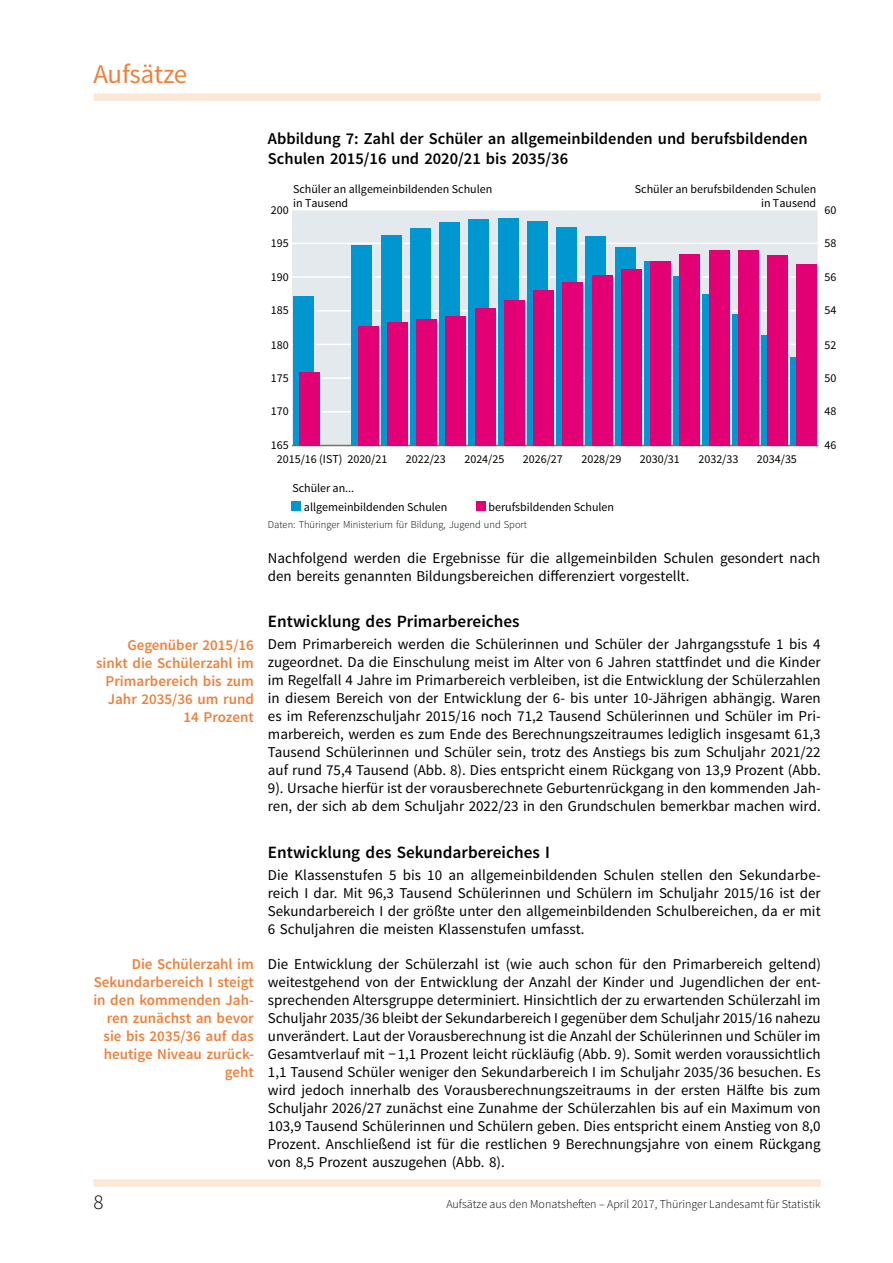
<style>
.page{position:relative;width:893px;height:1263px;background:#fff}
.page>*{position:absolute;margin:0;border:0;box-sizing:border-box;transform-origin:0 0}
.t1{font:27px "Source Sans Pro Regular 9";letter-spacing:-.01em;color:#ee813c}
.t2{font:300 21px "Source Sans Pro";color:#000}
.t3{font:600 17.25px "Source Sans Pro";color:#000}
.t4{font:600 16.5px/19.8px "Source Sans Pro";color:#000}
.t5{font:15px/18px "Source Sans Pro Regular 10";color:#000;text-align:justify}
.t6{font:600 15px/18px "Source Sans Pro";color:#ee813c;text-align:right}
.t7{font:12px/14.4px "Source Sans Pro Regular 5";color:#000}
.t8{font:12px "Source Sans Pro Light 3";color:#000}
.t9{font:300 10.5px "Source Sans Pro";color:#000}
</style>
<div class="page">
<div style="left:94px;top:1179px;width:727px;height:8px;background:#fde8d7"></div>
<div style="left:94px;top:93px;width:727px;height:8px;background:#fde8d7"></div>
<div style="left:292px;top:210px;width:526px;height:235px;background:#e3e9ec"></div>
<hr style="left:292px;top:411px;width:526px;height:2px;background:#fff">
<hr style="left:292px;top:377px;width:526px;height:2px;background:#fff">
<hr style="left:292px;top:344px;width:526px;height:1px;background:#fff">
<hr style="left:292px;top:310px;width:526px;height:1px;background:#fff">
<hr style="left:292px;top:276px;width:526px;height:2px;background:#fff">
<hr style="left:292px;top:243px;width:526px;height:1px;background:#fff">
<div style="left:293px;top:296px;width:21px;height:149px;background:#0097d0"></div>
<div style="left:351px;top:245px;width:21px;height:200px;background:#0097d0"></div>
<div style="left:381px;top:235px;width:21px;height:210px;background:#0097d0"></div>
<div style="left:410px;top:228px;width:21px;height:217px;background:#0097d0"></div>
<div style="left:439px;top:222px;width:21px;height:223px;background:#0097d0"></div>
<div style="left:468px;top:219px;width:21px;height:226px;background:#0097d0"></div>
<div style="left:498px;top:218px;width:21px;height:227px;background:#0097d0"></div>
<div style="left:527px;top:221px;width:21px;height:224px;background:#0097d0"></div>
<div style="left:556px;top:227px;width:21px;height:218px;background:#0097d0"></div>
<div style="left:585px;top:235px;width:21px;height:210px;background:#0097d0"></div>
<div style="left:615px;top:247px;width:21px;height:198px;background:#0097d0"></div>
<div style="left:644px;top:261px;width:21px;height:184px;background:#0097d0"></div>
<div style="left:673px;top:276px;width:21px;height:169px;background:#0097d0"></div>
<div style="left:702px;top:294px;width:21px;height:151px;background:#0097d0"></div>
<div style="left:732px;top:314px;width:21px;height:131px;background:#0097d0"></div>
<div style="left:761px;top:335px;width:21px;height:110px;background:#0097d0"></div>
<div style="left:790px;top:357px;width:21px;height:88px;background:#0097d0"></div>
<hr style="left:292px;top:445px;width:526px;height:1px;background:#707172">
<div style="left:299px;top:372px;width:21px;height:73px;background:#e20074"></div>
<div style="left:358px;top:326px;width:21px;height:119px;background:#e20074"></div>
<div style="left:387px;top:321px;width:21px;height:124px;background:#e20074"></div>
<div style="left:416px;top:319px;width:21px;height:126px;background:#e20074"></div>
<div style="left:446px;top:316px;width:20px;height:129px;background:#e20074"></div>
<div style="left:475px;top:308px;width:21px;height:137px;background:#e20074"></div>
<div style="left:504px;top:300px;width:21px;height:145px;background:#e20074"></div>
<div style="left:533px;top:290px;width:21px;height:155px;background:#e20074"></div>
<div style="left:562px;top:282px;width:21px;height:163px;background:#e20074"></div>
<div style="left:592px;top:275px;width:21px;height:170px;background:#e20074"></div>
<div style="left:621px;top:269px;width:21px;height:176px;background:#e20074"></div>
<div style="left:650px;top:261px;width:21px;height:184px;background:#e20074"></div>
<div style="left:679px;top:254px;width:21px;height:191px;background:#e20074"></div>
<div style="left:709px;top:250px;width:21px;height:195px;background:#e20074"></div>
<div style="left:738px;top:250px;width:21px;height:195px;background:#e20074"></div>
<div style="left:767px;top:255px;width:21px;height:190px;background:#e20074"></div>
<div style="left:796px;top:264px;width:21px;height:181px;background:#e20074"></div>
<div style="left:292px;top:502px;width:9px;height:9px;background:#0097d0"></div>
<div style="left:476px;top:502px;width:9px;height:9px;background:#e20074"></div>
<h1 class="t1" style="left:94px;top:57px;width:95px">Aufsätze</h1>
<p class="t6" style="left:96px;top:636px;width:159px">Gegenüber 2015/16 sinkt die Schülerzahl im<br>Primarbereich bis zum<br>Jahr 2035/36 um rund<br>14 Prozent</p>
<p class="t6" style="left:93px;top:956px;width:162px">Die Schülerzahl im<br>Sekundarbereich I steigt in den kommenden Jah&shy;ren zunächst an bevor sie bis 2035/36 auf das heutige Niveau zurück&shy;geht</p>
<p class="t4" style="left:268px;top:129px;width:541px">Abbildung 7: Zahl der Schüler an allgemeinbildenden und berufsbildenden<br>Schulen 2015/16 und 2020/21 bis 2035/36</p>
<p class="t7" style="left:293px;top:182px;width:201px">Schüler an allgemeinbildenden Schulen in Tausend</p>
<p class="t7" style="left:271px;top:203px;width:19px">200</p>
<p class="t7" style="left:635px;top:182px;width:183px;text-align:right">Schüler an berufsbildenden Schulen in Tausend</p>
<p class="t7" style="left:824px;top:203px;width:13px">60</p>
<p class="t7" style="left:271px;top:236px;width:19px">195</p>
<p class="t7" style="left:824px;top:236px;width:13px">58</p>
<p class="t7" style="left:271px;top:270px;width:19px">190</p>
<p class="t7" style="left:271px;top:303px;width:19px">185</p>
<p class="t7" style="left:824px;top:270px;width:13px">56</p>
<p class="t7" style="left:824px;top:303px;width:13px">54</p>
<p class="t7" style="left:271px;top:338px;width:19px">180</p>
<p class="t7" style="left:824px;top:338px;width:13px">52</p>
<p class="t7" style="left:271px;top:371px;width:19px">175</p>
<p class="t7" style="left:824px;top:371px;width:13px">50</p>
<p class="t7" style="left:271px;top:404px;width:19px">170</p>
<p class="t7" style="left:824px;top:404px;width:13px">48</p>
<p class="t7" style="left:271px;top:438px;width:19px">165</p>
<p class="t7" style="left:277px;top:452px;width:112px">2015/16 (IST) 2020/21</p>
<p class="t7" style="left:406px;top:452px;width:41px">2022/23</p>
<p class="t7" style="left:464px;top:452px;width:41px">2024/25</p>
<p class="t7" style="left:523px;top:452px;width:41px">2026/27</p>
<p class="t7" style="left:581px;top:452px;width:41px">2028/29</p>
<p class="t7" style="left:640px;top:452px;width:41px">2030/31</p>
<p class="t7" style="left:698px;top:452px;width:41px">2032/33</p>
<p class="t7" style="left:757px;top:452px;width:41px">2034/35</p>
<p class="t7" style="left:293px;top:481px;width:63px">Schüler an...</p>
<p class="t7" style="left:304px;top:500px;width:145px">allgemeinbildenden Schulen</p>
<p class="t7" style="left:488px;top:500px;width:127px">berufsbildenden Schulen</p>
<p class="t7" style="left:824px;top:438px;width:13px">46</p>
<p class="t9" style="left:268px;top:518px;width:261px">Daten: Thüringer Ministerium für Bildung, Jugend und Sport</p>
<p class="t5" style="left:268px;top:549px;width:554px">Nachfolgend werden die Ergebnisse für die allgemeinbilden Schulen gesondert nach den bereits genannten Bildungsbereichen differenziert vorgestellt.</p>
<p class="t3" style="left:268px;top:610px;width:253px">Entwicklung des Primarbereiches</p>
<p class="t5" style="left:268px;top:636px;width:554px">Dem Primarbereich werden die Schülerinnen und Schüler der Jahrgangsstufe 1 bis 4 zugeordnet. Da die Einschulung meist im Alter von 6 Jahren stattfindet und die Kinder im Regelfall 4 Jahre im Primarbereich verbleiben, ist die Entwicklung der Schülerzahlen in diesem Bereich von der Entwicklung der 6- bis unter 10-Jährigen abhängig. Waren es im Referenzschuljahr 2015/16 noch 71,2 Tausend Schülerinnen und Schüler im Pri&shy;marbereich, werden es zum Ende des Berechnungszeitraumes lediglich insgesamt 61,3<br>Tausend Schülerinnen und Schüler sein, trotz des Anstiegs bis zum Schuljahr 2021/22 auf rund 75,4 Tausend (Abb. 8). Dies entspricht einem Rückgang von 13,9 Prozent (Abb.<br>9). Ursache hierfür ist der vorausberechnete Geburtenrückgang in den kommenden Jah&shy;ren, der sich ab dem Schuljahr 2022/23 in den Grundschulen bemerkbar machen wird.</p>
<p class="t3" style="left:268px;top:841px;width:284px">Entwicklung des Sekundarbereiches I</p>
<p class="t5" style="left:268px;top:866px;width:554px">Die Klassenstufen 5 bis 10 an allgemeinbildenden Schulen stellen den Sekundarbe&shy;reich I dar. Mit 96,3 Tausend Schülerinnen und Schülern im Schuljahr 2015/16 ist der Sekundarbereich I der größte unter den allgemeinbildenden Schulbereichen, da er mit 6 Schuljahren die meisten Klassenstufen umfasst.</p>
<p class="t5" style="left:268px;top:955px;width:555px">Die Entwicklung der Schülerzahl ist (wie auch schon für den Primarbereich geltend) weitestgehend von der Entwicklung der Anzahl der Kinder und Jugendlichen der ent&shy;sprechenden Altersgruppe determiniert. Hinsichtlich der zu erwartenden Schülerzahl im Schuljahr 2035/36 bleibt der Sekundarbereich I gegenüber dem Schuljahr 2015/16 nahezu unverändert. Laut der Vorausberechnung ist die Anzahl der Schülerinnen und Schüler im Gesamtverlauf mit − 1,1 Prozent leicht rückläufig (Abb. 9). Somit werden voraussichtlich 1,1 Tausend Schüler weniger den Sekundarbereich I im Schuljahr 2035/36 besuchen. Es wird jedoch innerhalb des Vorausberechnungszeitraums in der ersten Hälfte bis zum Schuljahr 2026/27 zunächst eine Zunahme der Schülerzahlen bis auf ein Maximum von 103,9 Tausend Schülerinnen und Schülern geben. Dies entspricht einem Anstieg von 8,0<br>Prozent. Anschließend ist für die restlichen 9 Berechnungsjahre von einem Rückgang von 8,5 Prozent auszugehen (Abb. 8).</p>
<h2 class="t2" style="left:94px;top:1189px;width:12px">8</h2>
<p class="t8" style="left:446px;top:1197px;width:376px">Aufsätze aus den Monatsheften – April 2017, Thüringer Landesamt für Statistik</p>
</div>
